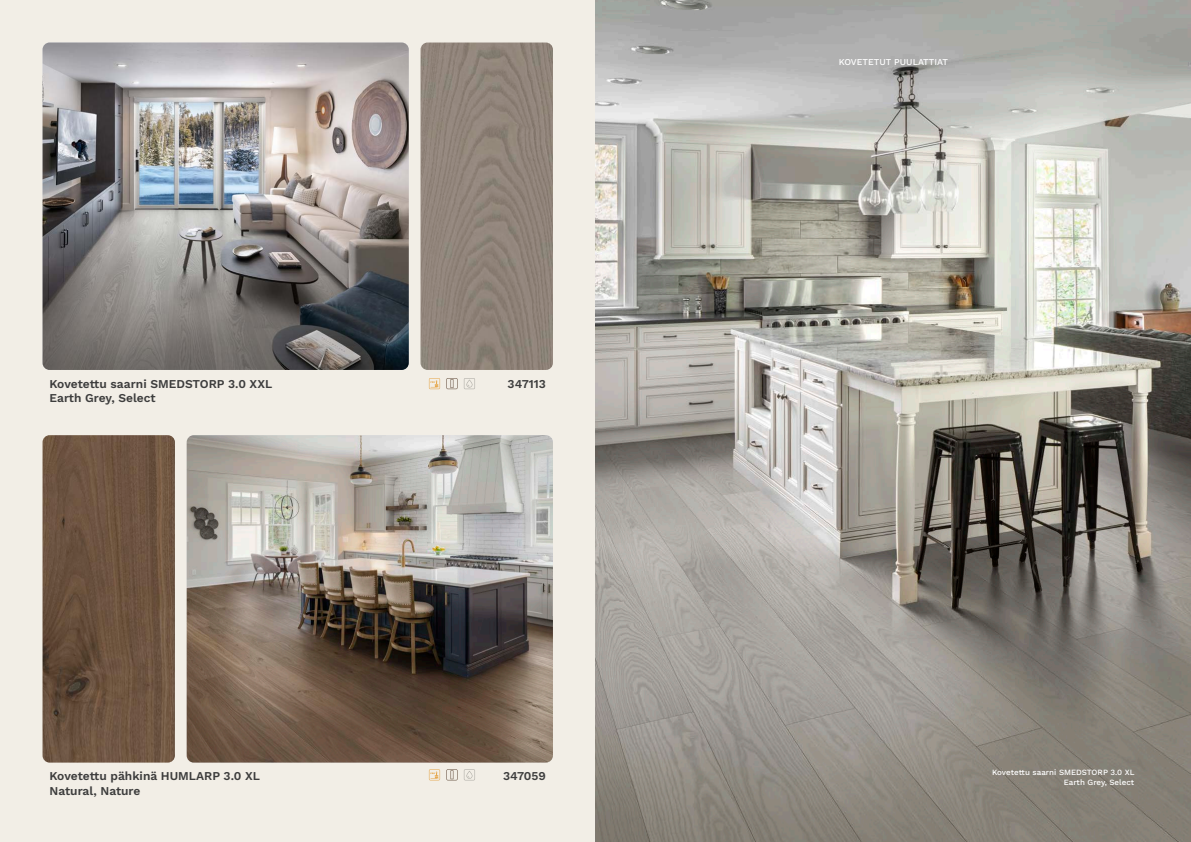
<style>
.page{position:relative;width:1191px;height:842px;background:#f2eee6}
.page>*{position:absolute;margin:0;border:0;box-sizing:border-box;transform-origin:0 0}
.t1{font:12px/14.4px "Work Sans";color:#3d3d3d}
.t2{font:9px "Work Sans";color:#fff}
.t3{font:8px/9.6px "Work Sans";color:#fff;text-align:right}
</style>
<div class="page">
<img style="left:595px;top:0;width:596px;height:842px">
<img style="left:43px;top:43px;width:366px;height:327px">
<img style="left:187px;top:435px;width:366px;height:328px">
<img style="left:43px;top:435px;width:132px;height:328px">
<img style="left:420px;top:43px;width:133px;height:327px">
<svg style="left:446px;top:378px;width:11px;height:11px"></svg>
<svg style="left:464px;top:378px;width:11px;height:11px"></svg>
<svg style="left:429px;top:378px;width:11px;height:11px"></svg>
<svg style="left:446px;top:769px;width:11px;height:11px"></svg>
<svg style="left:464px;top:769px;width:11px;height:11px"></svg>
<svg style="left:429px;top:769px;width:11px;height:11px"></svg>
<p class="t1" style="left:50px;top:376px;width:224px">Kovetettu saarni SMEDSTORP 3.0 XXL<br>Earth Grey, Select</p>
<p class="t1" style="left:50px;top:768px;width:212px">Kovetettu pähkinä HUMLARP 3.0 XL<br>Natural, Nature</p>
<p class="t1" style="left:507px;top:376px;width:40px">347113</p>
<p class="t1" style="left:503px;top:768px;width:44px">347059</p>
<p class="t2" style="left:838px;top:55px;width:111px">KOVETETUT PUULATTIAT</p>
<p class="t3" style="left:992px;top:767px;width:144px">Kovetettu saarni SMEDSTORP 3.0 XL<br>Earth Grey, Select</p>
</div>
